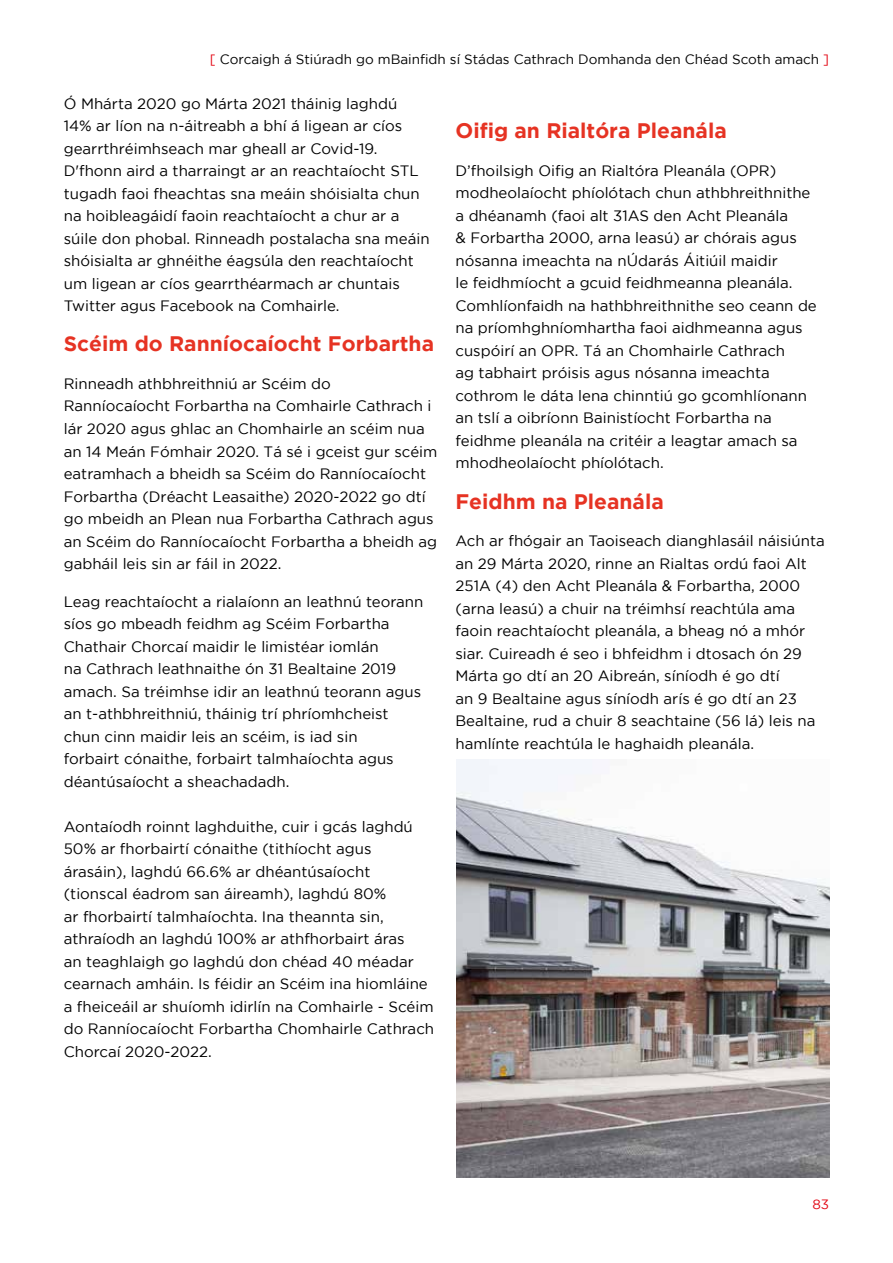
<style>
.page{position:relative;width:893px;height:1263px;background:#fff}
.page>*{position:absolute;margin:0;border:0;box-sizing:border-box;transform-origin:0 0}
.t1{font:700 21px "Gotham";color:#e63323}
.t2{font:15px/22.5px "Gotham";color:#000}
.t3{font:13.5px "Gotham";color:#000}
.t4{font:13.5px "Gotham";color:#e30613}
.s1{color:#e30613}
</style>
<div class="page">
<img style="left:456px;top:759px;width:373px;height:419px">
<p class="t3" style="left:210px;top:52px;width:621px"><span class="s1">[</span> Corcaigh á Stiúradh go mBainfidh sí Stádas Cathrach Domhanda den Chéad Scoth amach <span class="s1">]</span></p>
<p class="t2" style="left:64px;top:92px;width:367px">Ó Mhárta 2020 go Márta 2021 tháinig laghdú<br>14% ar líon na n-áitreabh a bhí á ligean ar cíos gearrthréimhseach mar gheall ar Covid-19.<br>D'fhonn aird a tharraingt ar an reachtaíocht STL tugadh faoi fheachtas sna meáin shóisialta chun na hoibleagáidí faoin reachtaíocht a chur ar a súile don phobal. Rinneadh postalacha sna meáin shóisialta ar ghnéithe éagsúla den reachtaíocht um ligean ar cíos gearrthéarmach ar chuntais Twitter agus Facebook na Comhairle.</p>
<h1 class="t1" style="left:64px;top:332px;width:372px">Scéim do Ranníocaíocht Forbartha</h1>
<p class="t2" style="left:64px;top:372px;width:375px">Rinneadh athbhreithniú ar Scéim do Ranníocaíocht Forbartha na Comhairle Cathrach i lár 2020 agus ghlac an Chomhairle an scéim nua an 14 Meán Fómhair 2020. Tá sé i gceist gur scéim eatramhach a bheidh sa Scéim do Ranníocaíocht Forbartha (Dréacht Leasaithe) 2020-2022 go dtí go mbeidh an Plean nua Forbartha Cathrach agus an Scéim do Ranníocaíocht Forbartha a bheidh ag gabháil leis sin ar fáil in 2022.</p>
<p class="t2" style="left:64px;top:590px;width:361px">Leag reachtaíocht a rialaíonn an leathnú teorann síos go mbeadh feidhm ag Scéim Forbartha Chathair Chorcaí maidir le limistéar iomlán<br>na Cathrach leathnaithe ón 31 Bealtaine 2019 amach. Sa tréimhse idir an leathnú teorann agus an t-athbhreithniú, tháinig trí phríomhcheist chun cinn maidir leis an scéim, is iad sin<br>forbairt cónaithe, forbairt talmhaíochta agus déantúsaíocht a sheachadadh.</p>
<p class="t2" style="left:64px;top:815px;width:372px">Aontaíodh roinnt laghduithe, cuir i gcás laghdú 50% ar fhorbairtí cónaithe (tithíocht agus árasáin), laghdú 66.6% ar dhéantúsaíocht (tionscal éadrom san áireamh), laghdú 80%<br>ar fhorbairtí talmhaíochta. Ina theannta sin, athraíodh an laghdú 100% ar athfhorbairt áras<br>an teaghlaigh go laghdú don chéad 40 méadar cearnach amháin. Is féidir an Scéim ina hiomláine a fheiceáil ar shuíomh idirlín na Comhairle - Scéim do Ranníocaíocht Forbartha Chomhairle Cathrach Chorcaí 2020-2022.</p>
<h1 class="t1" style="left:455px;top:119px;width:273px">Oifig an Rialtóra Pleanála</h1>
<p class="t2" style="left:455px;top:159px;width:363px">D’fhoilsigh Oifig an Rialtóra Pleanála (OPR) modheolaíocht phíolótach chun athbhreithnithe a dhéanamh (faoi alt 31AS den Acht Pleanála<br>&amp; Forbartha 2000, arna leasú) ar chórais agus nósanna imeachta na nÚdarás Áitiúil maidir<br>le feidhmíocht a gcuid feidhmeanna pleanála.<br>Comhlíonfaidh na hathbhreithnithe seo ceann de na príomhghníomhartha faoi aidhmeanna agus cuspóirí an OPR. Tá an Chomhairle Cathrach<br>ag tabhairt próisis agus nósanna imeachta cothrom le dáta lena chinntiú go gcomhlíonann an tslí a oibríonn Bainistíocht Forbartha na feidhme pleanála na critéir a leagtar amach sa mhodheolaíocht phíolótach.</p>
<h1 class="t1" style="left:455px;top:489px;width:210px">Feidhm na Pleanála</h1>
<p class="t2" style="left:455px;top:529px;width:371px">Ach ar fhógair an Taoiseach dianghlasáil náisiúnta an 29 Márta 2020, rinne an Rialtas ordú faoi Alt 251A (4) den Acht Pleanála &amp; Forbartha, 2000 (arna leasú) a chuir na tréimhsí reachtúla ama faoin reachtaíocht pleanála, a bheag nó a mhór siar. Cuireadh é seo i bhfeidhm i dtosach ón 29<br>Márta go dtí an 20 Aibreán, síníodh é go dtí<br>an 9 Bealtaine agus síníodh arís é go dtí an 23<br>Bealtaine, rud a chuir 8 seachtaine (56 lá) leis na hamlínte reachtúla le haghaidh pleanála.</p>
<p class="t4" style="left:812px;top:1197px;width:18px">83</p>
</div>
